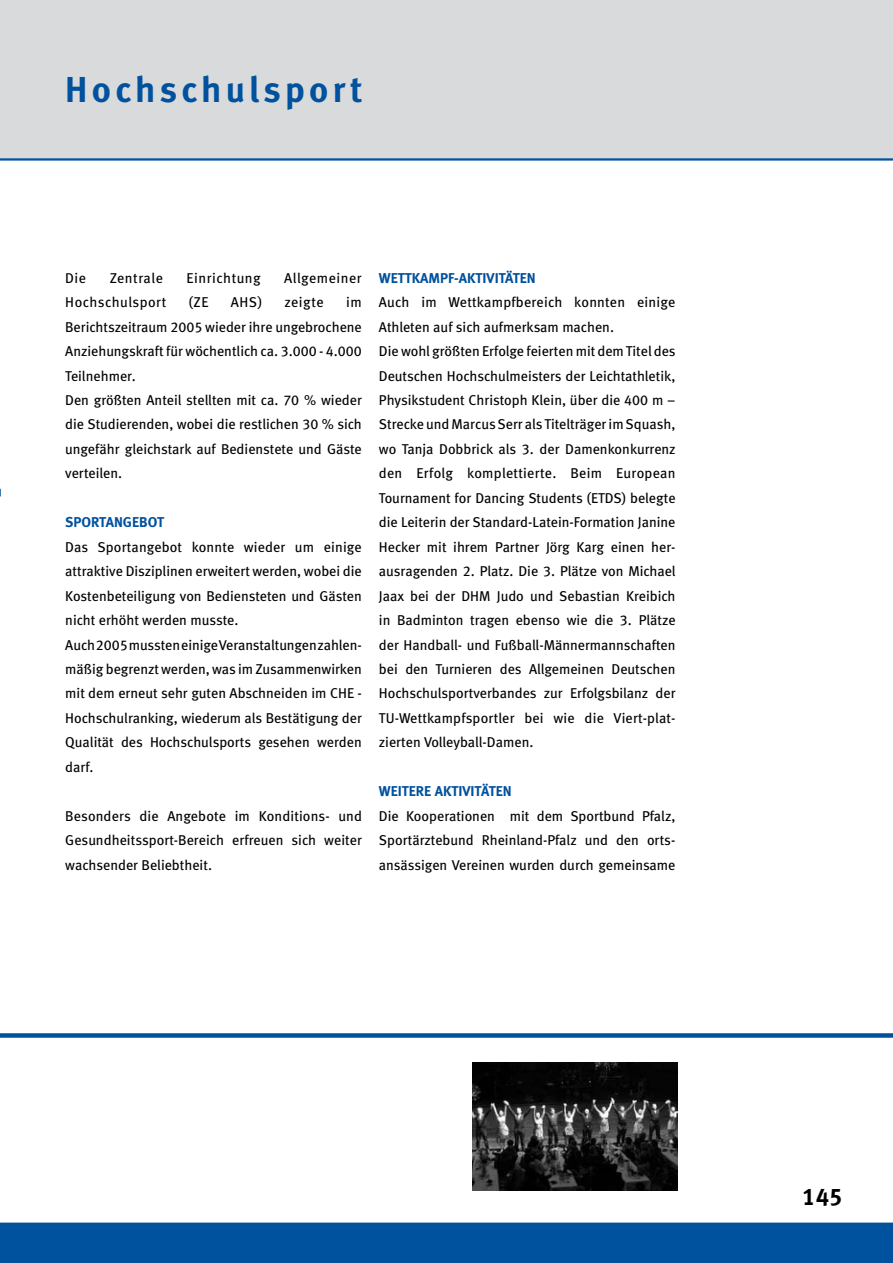
<style>
.page{position:relative;width:893px;height:1263px;background:#fff}
.page>*{position:absolute;margin:0;border:0;box-sizing:border-box;transform-origin:0 0}
.t1{font:36px "Meta Bold LF";letter-spacing:.12em;color:#00519e}
.t2{font:24px "Meta Bold LF";color:#000}
.t3{font:14.25px/24.5px "Meta Book LF";color:#000}
.t4{font:14.25px "Meta Bold LF";color:#00519e}
.t5{font:14.25px "Meta Book LF";letter-spacing:.04em;color:#000}
.t6{font:14.25px "Meta Book LF";letter-spacing:.035em;color:#000}
</style>
<div class="page">
<div style="left:0;top:0;width:893px;height:158px;background:#d9dadb"></div>
<img style="left:473px;top:1062px;width:204px;height:129px">
<hr style="left:0;top:158px;width:893px;height:3px;background:#00519e">
<div style="left:0;top:1222px;width:893px;height:41px;background:#00519e"></div>
<div style="left:0;top:1033px;width:893px;height:5px;background:#00519e"></div>
<h1 class="t1" style="left:65px;top:68px;width:299px">Hochschulsport</h1>
<p class="t3" style="left:65px;top:265px;width:22px">Die</p>
<p class="t5" style="left:110px;top:269px;width:55px">Zentrale</p>
<p class="t5" style="left:187px;top:269px;width:75px">Einrichtung</p>
<p class="t5" style="left:284px;top:269px;width:79px">Allgemeiner</p>
<p class="t6" style="left:65px;top:294px;width:103px">Hochschulsport</p>
<p class="t3" style="left:189px;top:290px;width:21px">(ZE</p>
<p class="t3" style="left:231px;top:290px;width:33px">AHS)</p>
<p class="t3" style="left:284px;top:290px;width:41px">zeigte</p>
<p class="t3" style="left:65px;top:290px;width:298px;text-indent:281px">im Berichtszeitraum 2005 wieder ihre ungebrochene Anziehungskraft für wöchentlich ca. 3.000 - 4.000<br>Teilnehmer.<br>Den größten Anteil stellten mit ca. 70 % wieder die Studierenden, wobei die restlichen 30 % sich ungefähr gleichstark auf Bedienstete und Gäste verteilen.</p>
<p class="t4" style="left:65px;top:514px;width:100px">SPORTANGEBOT</p>
<p class="t3" style="left:65px;top:534px;width:298px">Das Sportangebot konnte wieder um einige attraktive Disziplinen erweitert werden, wobei die Kostenbeteiligung von Bediensteten und Gästen nicht erhöht werden musste.<br>Auch 2005 mussten einige Veranstaltungen zahlen&shy;mäßig begrenzt werden, was im Zusammenwirken mit dem erneut sehr guten Abschneiden im CHE - Hochschulranking, wiederum als Bestätigung der Qualität des Hochschulsports gesehen werden darf.</p>
<p class="t3" style="left:65px;top:803px;width:298px;text-align:justify">Besonders die Angebote im Konditions- und Gesundheitssport-Bereich erfreuen sich weiter wachsender Beliebtheit.</p>
<p class="t4" style="left:379px;top:269px;width:158px">WETTKAMPF-AKTIVITÄTEN</p>
<p class="t3" style="left:379px;top:290px;width:298px">Auch im Wettkampfbereich konnten einige Athleten auf sich aufmerksam machen.<br>Die wohl größten Erfolge feierten mit dem Titel des Deutschen Hochschulmeisters der Leichtathletik, Physikstudent Christoph Klein, über die 400 m – Strecke und Marcus Serr als Titelträger im Squash, wo Tanja Dobbrick als 3. der Damenkonkurrenz den Erfolg komplettierte. Beim European Tournament for Dancing Students (ETDS) belegte die Leiterin der Standard-Latein-Formation Janine Hecker mit ihrem Partner Jörg Karg einen her&shy;ausragenden 2. Platz. Die 3. Plätze von Michael Jaax bei der DHM Judo und Sebastian Kreibich in Badminton tragen ebenso wie die 3. Plätze der Handball- und Fußball-Männermannschaften bei den Turnieren des Allgemeinen Deutschen Hochschulsportverbandes zur Erfolgsbilanz der TU-Wettkampfsportler bei wie die Viert-plat&shy;zierten Volleyball-Damen.</p>
<p class="t4" style="left:379px;top:783px;width:134px">WEITERE AKTIVITÄTEN</p>
<p class="t3" style="left:379px;top:803px;width:298px;text-align:justify">Die Kooperationen mit dem Sportbund Pfalz, Sportärztebund Rheinland-Pfalz und den orts&shy;ansässigen Vereinen wurden durch gemeinsame</p>
<h2 class="t2" style="left:802px;top:1182px;width:42px">145</h2>
</div>
